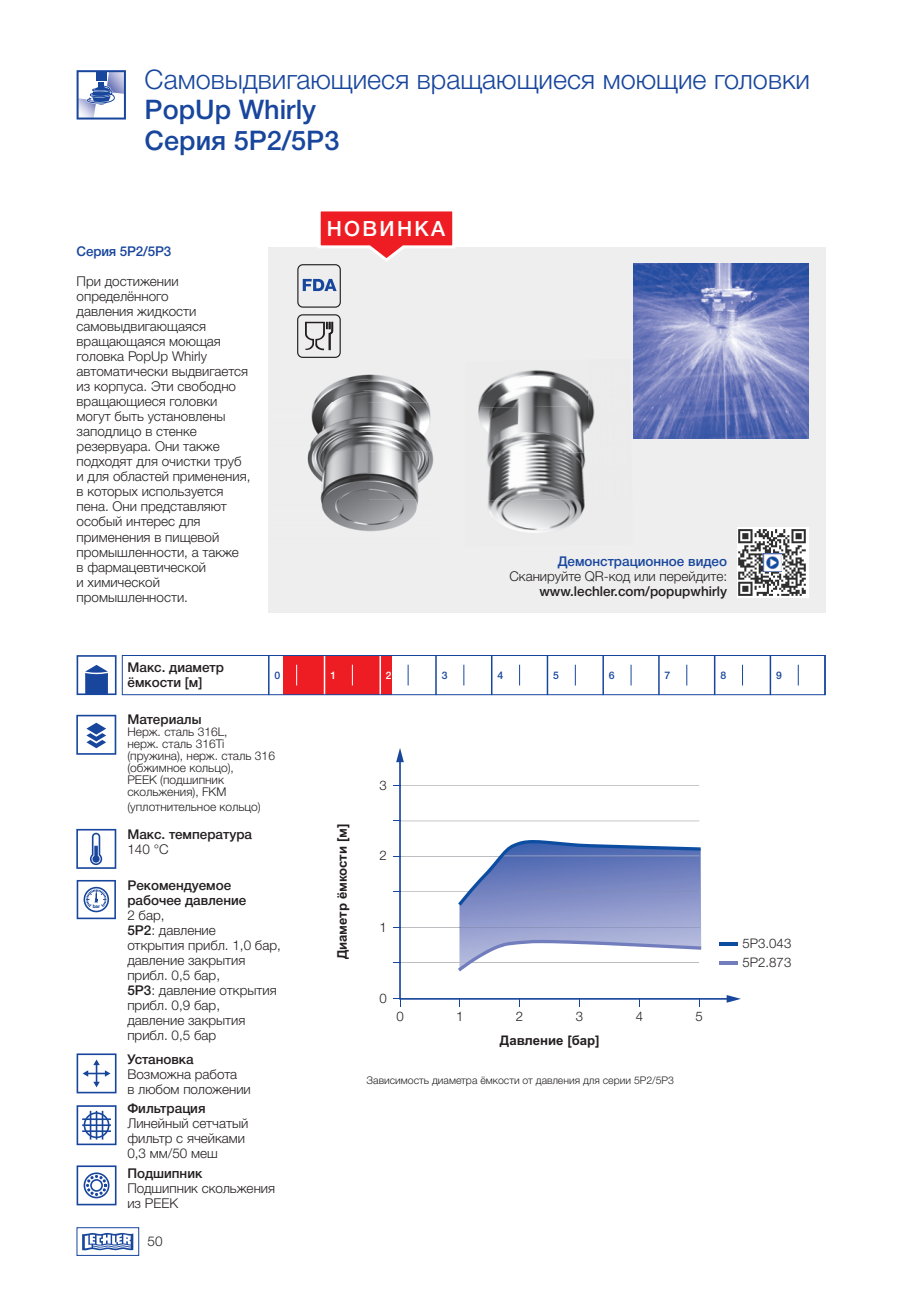
<style>
.page{position:relative;width:919px;height:1289px;background:#fff}
.page>*{position:absolute;margin:0;border:0;box-sizing:border-box;transform-origin:0 0}
.t1{font:300 27px "Helvetica Neue LTW1 G";color:#18469d}
.t2{font:500 27px "Helvetica Neue LT Std";color:#18469d}
.t3{font:500 27px "Helvetica Neue Cyr";color:#18469d}
.t4{font:500 21px "Helvetica Neue Cyr";letter-spacing:.11em;color:#fff}
.t5{font:300 13.5px/15px "Helvetica Neue LTW1 G";color:#231f20}
.t6{font:500 13.5px/15px "Helvetica Neue Cyr";color:#231f20}
.t7{font:500 13.5px "Helvetica Neue Cyr";color:#18469d}
.t8{font:500 13.5px "Helvetica Neue LT Std";letter-spacing:-.01em;color:#18469d}
.t9{font:700 13.2px "Arial";color:#231f20}
.t10{font:300 13.2px/19px "Helvetica Neue LTW1 G";color:#231f20}
.t11{font:300 12px/12px "Helvetica Neue LTW1 G";color:#231f20}
.t12{font:300 10.5px "Helvetica Neue LTW1 G";color:#231f20}
.t13{font:500 10.5px "Helvetica Neue Cyr";color:#18469d}
.t14{font:500 10.5px "Helvetica Neue Cyr";color:#fff}
.t15{font:500 4.95px "Helvetica BQ";color:#18469d}
.s1{font-family:"Helvetica Neue Cyr"}
.s2{font-family:"Helvetica Neue LT Std";font-weight:500}
</style>
<div class="page">
<div style="left:268px;top:247px;width:557px;height:365px;background:#eeeeef"></div>
<div style="left:77px;top:1227px;width:62px;height:28px;border:1px solid #18469d"></div>
<svg style="left:82px;top:1233px;width:51px;height:17px"></svg>
<img style="left:634px;top:264px;width:174px;height:174px">
<img style="left:299px;top:354px;width:129px;height:48px">
<img style="left:307px;top:402px;width:127px;height:96px">
<img style="left:320px;top:498px;width:265px;height:35px">
<img style="left:478px;top:370px;width:110px;height:36px">
<img style="left:588px;top:390px;width:7px;height:39px">
<img style="left:478px;top:406px;width:111px;height:46px">
<img style="left:465px;top:452px;width:121px;height:49px">
<img style="left:435px;top:498px;width:30px;height:35px">
<div style="left:297px;top:314px;width:44px;height:44px;border:1px solid #231f20;border-radius:5px"></div>
<svg style="left:305px;top:322px;width:28px;height:28px"></svg>
<svg style="left:303px;top:279px;width:33px;height:12px"></svg>
<div style="left:297px;top:264px;width:44px;height:44px;border:1px solid #231f20;border-radius:5px"></div>
<svg style="left:77px;top:70px;width:49px;height:49px"></svg>
<div style="left:96px;top:72px;width:10px;height:9px;background:#18469d"></div>
<svg style="left:76px;top:714px;width:40px;height:40px"></svg>
<svg style="left:77px;top:1053px;width:39px;height:40px"></svg>
<svg style="left:76px;top:828px;width:40px;height:40px"></svg>
<svg style="left:77px;top:1105px;width:39px;height:40px"></svg>
<svg style="left:77px;top:880px;width:39px;height:39px"></svg>
<svg style="left:77px;top:1165px;width:39px;height:40px"></svg>
<div style="left:84px;top:1172px;width:25px;height:26px;border:2px solid #18469d;border-radius:50%"></div>
<div style="left:90px;top:1178px;width:13px;height:13px;border:2px solid #18469d;border-radius:50%"></div>
<div style="left:86px;top:1174px;width:21px;height:21px;border:3px dashed #18469d;border-radius:50%"></div>
<svg style="left:399px;top:762px;width:330px;height:237px"></svg>
<svg style="left:726px;top:995px;width:15px;height:7px"></svg>
<svg style="left:396px;top:748px;width:8px;height:14px"></svg>
<img style="left:459px;top:842px;width:242px;height:97px">
<img style="left:459px;top:927px;width:240px;height:1px">
<svg style="left:458px;top:840px;width:242px;height:65px"></svg>
<svg style="left:458px;top:939px;width:243px;height:32px"></svg>
<hr style="left:719px;top:961px;width:19px;height:3px;background:#717dbd">
<hr style="left:719px;top:942px;width:19px;height:3px;background:#0d4da1">
<img style="left:737px;top:527px;width:71px;height:70px">
<img style="left:763px;top:553px;width:18px;height:18px">
<svg style="left:77px;top:655px;width:39px;height:40px"></svg>
<div style="left:283px;top:655px;width:108px;height:40px;background:#ee1d23"></div>
<hr style="left:268px;top:655px;width:1px;height:40px;background:#18469d">
<svg style="left:296px;top:664px;width:1px;height:21px"></svg>
<hr style="left:324px;top:655px;width:1px;height:40px;background:#fff">
<hr style="left:379px;top:655px;width:2px;height:40px;background:#fff">
<svg style="left:407px;top:664px;width:1px;height:21px"></svg>
<hr style="left:435px;top:655px;width:1px;height:40px;background:#18469d">
<svg style="left:463px;top:664px;width:1px;height:21px"></svg>
<hr style="left:491px;top:655px;width:1px;height:40px;background:#18469d">
<hr style="left:546px;top:655px;width:2px;height:40px;background:#18469d">
<hr style="left:602px;top:655px;width:2px;height:40px;background:#18469d">
<hr style="left:658px;top:655px;width:1px;height:40px;background:#18469d">
<hr style="left:713px;top:655px;width:2px;height:40px;background:#18469d">
<svg style="left:742px;top:664px;width:1px;height:21px"></svg>
<div style="left:122px;top:655px;width:703px;height:40px;border:1px solid #18469d"></div>
<svg style="left:352px;top:664px;width:1px;height:21px"></svg>
<svg style="left:575px;top:664px;width:1px;height:21px"></svg>
<svg style="left:519px;top:664px;width:1px;height:21px"></svg>
<svg style="left:630px;top:664px;width:1px;height:21px"></svg>
<svg style="left:686px;top:664px;width:1px;height:21px"></svg>
<hr style="left:769px;top:655px;width:2px;height:40px;background:#18469d">
<svg style="left:797px;top:664px;width:1px;height:21px"></svg>
<svg style="left:318px;top:211px;width:137px;height:51px"></svg>
<h1 class="t1" style="left:145px;top:63px;width:666px">Самовыдвигающиеся вращающиеся моющие головки</h1>
<h1 class="t3" style="left:145px;top:95px;width:173px">PopUp Whirly</h1>
<h1 class="t2" style="left:145px;top:124px;width:196px"><span class="s1">Серия</span> 5P2/5P3</h1>
<p class="t8" style="left:77px;top:243px;width:96px"><span class="s1">Серия</span> 5P2/5P3</p>
<p class="t5" style="left:77px;top:274px;width:175px">При достижении определённого<br>давления жидкости самовыдвигающаяся вращающаяся моющая головка PopUp Whirly автоматически выдвигается из корпуса. Эти свободно вращающиеся головки могут быть установлены заподлицо в стенке резервуара. Они также подходят для очистки труб и для областей применения, в которых используется пена. Они представляют особый интерес для применения в пищевой промышленности, а также<br>в фармацевтической<br>и химической промышленности.</p>
<h2 class="t4" style="left:327px;top:217px;width:120px">НОВИНКА</h2>
<p class="t7" style="left:557px;top:554px;width:171px">Демонстрационное видео</p>
<p class="t5" style="left:509px;top:568px;width:219px">Сканируйте QR-код или перейдите:</p>
<p class="t6" style="left:539px;top:584px;width:189px">www.lechler.com/popupwhirly</p>
<p class="t15" style="left:93px;top:903px;width:9px">bar</p>
<p class="t6" style="left:128px;top:660px;width:98px">Макс. диаметр ёмкости [м]</p>
<p class="t13" style="left:776px;top:669px;width:7px">9</p>
<p class="t13" style="left:274px;top:669px;width:7px">0</p>
<p class="t14" style="left:330px;top:669px;width:7px">1</p>
<p class="t14" style="left:386px;top:669px;width:7px">2</p>
<p class="t13" style="left:441px;top:669px;width:7px">3</p>
<p class="t13" style="left:497px;top:669px;width:7px">4</p>
<p class="t13" style="left:553px;top:669px;width:7px">5</p>
<p class="t13" style="left:609px;top:669px;width:7px">6</p>
<p class="t13" style="left:664px;top:669px;width:7px">7</p>
<p class="t13" style="left:720px;top:669px;width:7px">8</p>
<p class="t6" style="left:127px;top:712px;width:76px">Материалы</p>
<p class="t11" style="left:127px;top:726px;width:149px">Нерж. сталь 316L,<br>нерж. сталь 316Ti (пружина), нерж. сталь 316 (обжимное кольцо),<br>PEEK (подшипник скольжения), FKM</p>
<p class="t11" style="left:127px;top:801px;width:135px">(уплотнительное кольцо)</p>
<p class="t6" style="left:127px;top:826px;width:126px">Макс. температура</p>
<p class="t5" style="left:127px;top:841px;width:43px">140 °C</p>
<p class="t6" style="left:127px;top:877px;width:120px">Рекомендуемое рабочее давление</p>
<p class="t5" style="left:127px;top:907px;width:155px">2 бар,<br><span class="s2">5P2</span>: давление<br>открытия прибл. 1,0 бар, давление закрытия прибл. 0,5 бар,<br><span class="s2">5P3</span>: давление открытия прибл. 0,9 бар,<br>давление закрытия прибл. 0,5 бар</p>
<p class="t6" style="left:127px;top:1051px;width:68px">Установка</p>
<p class="t5" style="left:127px;top:1066px;width:125px">Возможна работа<br>в любом положении</p>
<p class="t6" style="left:127px;top:1100px;width:80px">Фильтрация</p>
<p class="t5" style="left:127px;top:1115px;width:122px">Линейный сетчатый фильтр с ячейками<br>0,3 мм/50 меш</p>
<p class="t6" style="left:127px;top:1165px;width:76px">Подшипник</p>
<p class="t5" style="left:127px;top:1180px;width:149px">Подшипник скольжения из PEEK</p>
<p class="t5" style="left:148px;top:1233px;width:17px">50</p>
<p class="t9" style="left:333px;top:959px;width:137px;rotate:-90deg">Диаметр ёмкости [м]</p>
<p class="t10" style="left:379px;top:775px;width:9px">3</p>
<p class="t10" style="left:379px;top:845px;width:9px">2</p>
<p class="t10" style="left:379px;top:917px;width:9px">1</p>
<p class="t10" style="left:379px;top:988px;width:9px">0</p>
<p class="t10" style="left:396px;top:1006px;width:9px">0</p>
<p class="t10" style="left:456px;top:1006px;width:9px">1</p>
<p class="t10" style="left:516px;top:1006px;width:9px">2</p>
<p class="t10" style="left:575px;top:1006px;width:9px">3</p>
<p class="t10" style="left:635px;top:1006px;width:9px">4</p>
<p class="t10" style="left:695px;top:1006px;width:9px">5</p>
<p class="t9" style="left:500px;top:1031px;width:101px">Давление [бар]</p>
<p class="t12" style="left:366px;top:1073px;width:309px">Зависимость диаметра ёмкости от давления для серии 5P2/5P3</p>
<p class="t10" style="left:742px;top:933px;width:50px">5P3.043<br>5P2.873</p>
</div>
